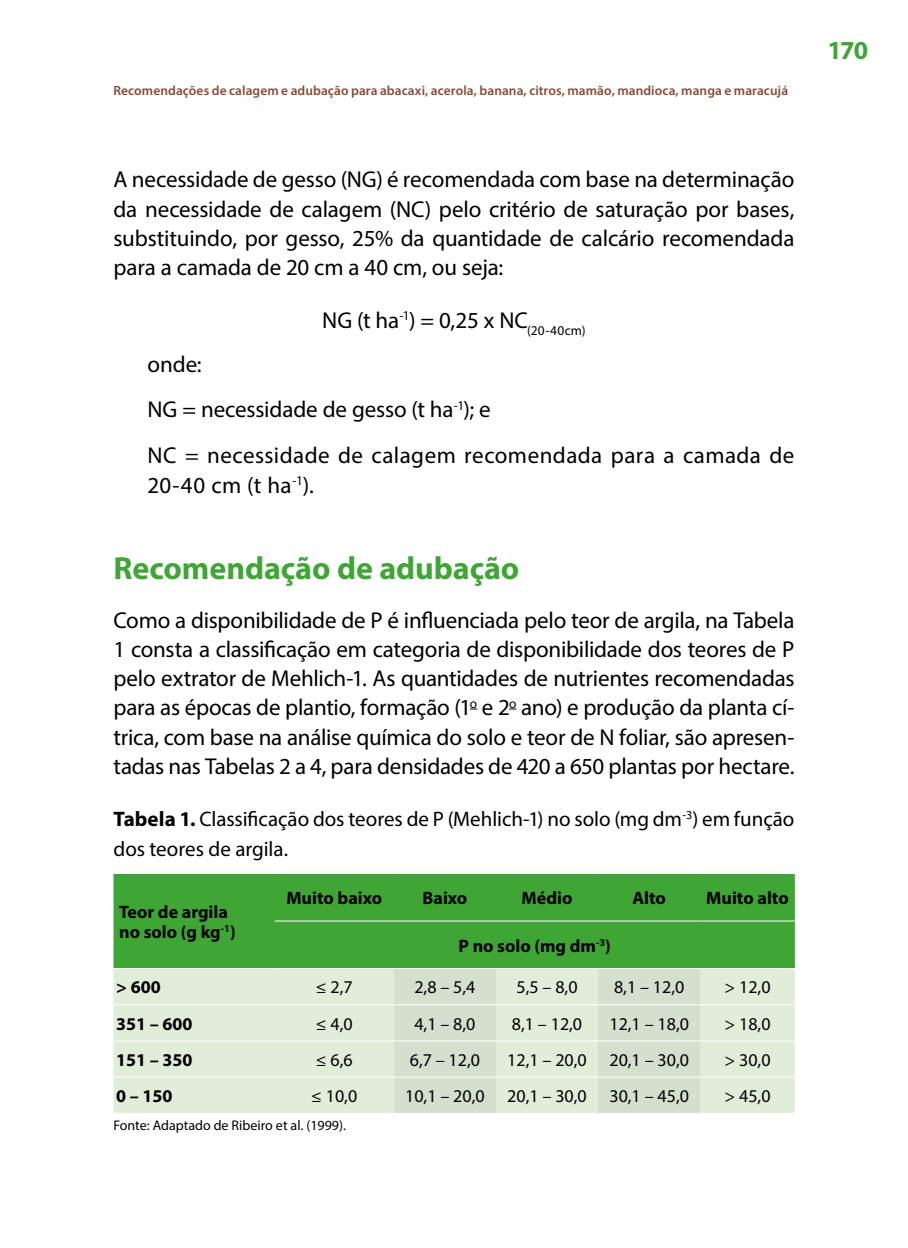
<style>
.page{position:relative;width:908px;height:1248px;background:#fff}
.page>*{position:absolute;margin:0;border:0;box-sizing:border-box;transform-origin:0 0}
.t1{font:700 32px "Myriad Pro";letter-spacing:-.005em;color:#3fa535}
.t2{font:700 26px "Myriad Pro";color:#3fa535}
.t3{font:23px/29.2px "Myriad Pro";letter-spacing:-.005em;color:#000;text-align:justify}
.t4{font:23px/45.4px "Myriad Pro";letter-spacing:.015em;color:#000}
.t5{font:21px/30px "Myriad Pro";color:#000}
.t6{font:18px "Myriad Pro";color:#000}
.t7{font:700 18px/19.8px "Myriad Pro";color:#000}
.t8{font:14px "Myriad Pro";color:#000}
.t9{font:600 13.4px "Myriad Pro";letter-spacing:.005em;color:#874a35}
.s1{font-weight:700}
</style>
<div class="page">
<div style="left:113px;top:873px;width:681px;height:95px;background:#3fa535"></div>
<div style="left:113px;top:969px;width:681px;height:143px;background:#e2edd9"></div>
<svg style="left:393px;top:969px;width:307px;height:143px;background:#d9e3d1"></svg>
<hr style="left:274px;top:920px;width:119px;height:1px;background:#fff">
<hr style="left:393px;top:920px;width:102px;height:1px;background:#fff">
<hr style="left:495px;top:920px;width:103px;height:1px;background:#fff">
<hr style="left:598px;top:920px;width:102px;height:1px;background:#fff">
<hr style="left:700px;top:920px;width:94px;height:1px;background:#fff">
<hr style="left:113px;top:1004px;width:161px;height:1px;background:#fff">
<hr style="left:274px;top:1004px;width:119px;height:1px;background:#fff">
<hr style="left:393px;top:1004px;width:102px;height:1px;background:#fff">
<hr style="left:495px;top:1004px;width:103px;height:1px;background:#fff">
<hr style="left:598px;top:1004px;width:102px;height:1px;background:#fff">
<hr style="left:700px;top:1004px;width:94px;height:1px;background:#fff">
<hr style="left:113px;top:1040px;width:161px;height:1px;background:#fff">
<hr style="left:274px;top:1040px;width:119px;height:1px;background:#fff">
<hr style="left:393px;top:1040px;width:102px;height:1px;background:#fff">
<hr style="left:495px;top:1040px;width:103px;height:1px;background:#fff">
<hr style="left:598px;top:1040px;width:102px;height:1px;background:#fff">
<hr style="left:700px;top:1040px;width:94px;height:1px;background:#fff">
<hr style="left:113px;top:1076px;width:161px;height:1px;background:#fff">
<hr style="left:274px;top:1076px;width:119px;height:1px;background:#fff">
<hr style="left:393px;top:1076px;width:102px;height:1px;background:#fff">
<hr style="left:495px;top:1076px;width:103px;height:1px;background:#fff">
<hr style="left:598px;top:1076px;width:102px;height:1px;background:#fff">
<hr style="left:700px;top:1076px;width:94px;height:1px;background:#fff">
<p class="t9" style="left:113px;top:82px;width:675px">Recomendações de calagem e adubação para abacaxi, acerola, banana, citros, mamão, mandioca, manga e maracujá</p>
<p class="t3" style="left:113px;top:165px;width:682px">A necessidade de gesso (NG) é recomendada com base na determinação da necessidade de calagem (NC) pelo critério de saturação por bases, substituindo, por gesso, 25% da quantidade de calcário recomendada para a camada de 20 cm a 40 cm, ou seja:</p>
<p class="t3" style="left:322px;top:305px;width:265px">NG (t ha<sup>-1</sup>) = 0,25 x NC<sub>(20-40cm)</sub></p>
<p class="t4" style="left:147px;top:341px;width:648px">onde:<br>NG = necessidade de gesso (t ha<sup>-1</sup>); e<br>NC = necessidade de calagem recomendada para a camada de</p>
<p class="t3" style="left:147px;top:470px;width:168px">20-40 cm (t ha<sup>-1</sup>).</p>
<h1 class="t1" style="left:113px;top:547px;width:407px">Recomendação de adubação</h1>
<p class="t3" style="left:113px;top:605px;width:682px">Como a disponibilidade de P é influenciada pelo teor de argila, na Tabela 1 consta a classificação em categoria de disponibilidade dos teores de P pelo extrator de Mehlich-1. As quantidades de nutrientes recomendadas para as épocas de plantio, formação (1<sup>o</sup> e 2<sup>o</sup> ano) e produção da planta cí&shy;trica, com base na análise química do solo e teor de N foliar, são apresen&shy;tadas nas Tabelas 2 a 4, para densidades de 420 a 650 plantas por hectare.</p>
<p class="t5" style="left:113px;top:804px;width:682px"><span class="s1">Tabela 1.</span> Classificação dos teores de P (Mehlich-1) no solo (mg dm<sup>-3</sup>) em função dos teores de argila.</p>
<p class="t7" style="left:119px;top:901px;width:118px">Teor de argila no solo (g kg<sup>-1</sup>)</p>
<p class="t7" style="left:286px;top:887px;width:97px">Muito baixo</p>
<p class="t7" style="left:422px;top:887px;width:46px">Baixo</p>
<p class="t7" style="left:521px;top:887px;width:52px">Médio</p>
<p class="t7" style="left:632px;top:887px;width:35px">Alto</p>
<p class="t7" style="left:706px;top:887px;width:84px">Muito alto</p>
<p class="t7" style="left:458px;top:934px;width:154px">P no solo (mg dm<sup>-3</sup>)</p>
<p class="t7" style="left:116px;top:976px;width:46px">&gt; 600</p>
<p class="t6" style="left:316px;top:976px;width:38px">≤ 2,7</p>
<p class="t6" style="left:414px;top:976px;width:63px">2,8 – 5,4</p>
<p class="t6" style="left:516px;top:976px;width:63px">5,5 – 8,0</p>
<p class="t6" style="left:613px;top:976px;width:72px">8,1 – 12,0</p>
<p class="t6" style="left:724px;top:976px;width:47px">&gt; 12,0</p>
<p class="t7" style="left:116px;top:1012px;width:78px">351 – 600</p>
<p class="t6" style="left:316px;top:1012px;width:38px">≤ 4,0</p>
<p class="t6" style="left:414px;top:1012px;width:63px">4,1 – 8,0</p>
<p class="t6" style="left:511px;top:1012px;width:72px">8,1 – 12,0</p>
<p class="t6" style="left:609px;top:1012px;width:81px">12,1 – 18,0</p>
<p class="t6" style="left:724px;top:1012px;width:47px">&gt; 18,0</p>
<p class="t7" style="left:116px;top:1049px;width:78px">151 – 350</p>
<p class="t6" style="left:316px;top:1048px;width:38px">≤ 6,6</p>
<p class="t6" style="left:409px;top:1048px;width:72px">6,7 – 12,0</p>
<p class="t6" style="left:507px;top:1048px;width:81px">12,1 – 20,0</p>
<p class="t6" style="left:609px;top:1048px;width:81px">20,1 – 30,0</p>
<p class="t6" style="left:724px;top:1048px;width:47px">&gt; 30,0</p>
<p class="t7" style="left:116px;top:1085px;width:58px">0 – 150</p>
<p class="t6" style="left:311px;top:1084px;width:47px">≤ 10,0</p>
<p class="t6" style="left:405px;top:1084px;width:81px">10,1 – 20,0</p>
<p class="t6" style="left:507px;top:1084px;width:81px">20,1 – 30,0</p>
<p class="t6" style="left:609px;top:1084px;width:81px">30,1 – 45,0</p>
<p class="t6" style="left:724px;top:1084px;width:47px">&gt; 45,0</p>
<p class="t8" style="left:113px;top:1116px;width:234px">Fonte: Adaptado de Ribeiro et al. (1999).</p>
<p class="t2" style="left:827px;top:33px;width:42px">170</p>
</div>
